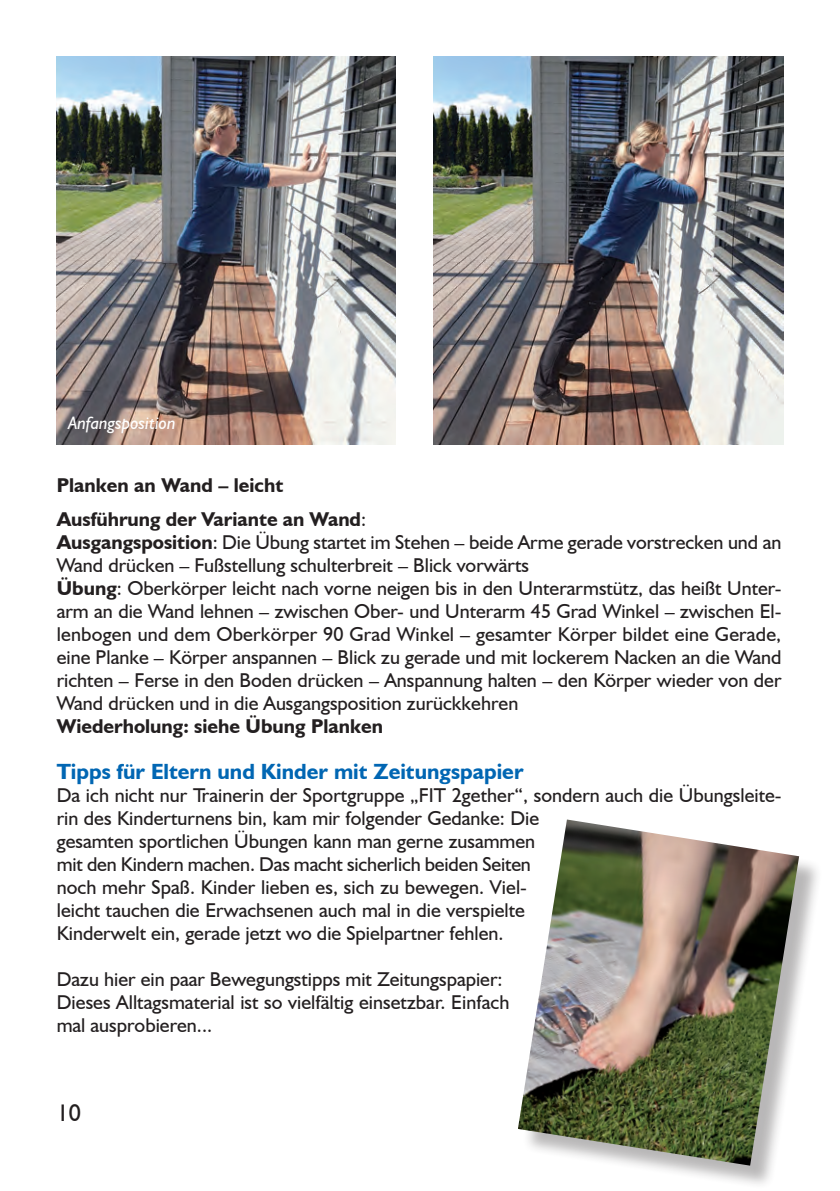
<style>
.page{position:relative;width:840px;height:1191px;background:#fff}
.page>*{position:absolute;margin:0;border:0;box-sizing:border-box;transform-origin:0 0}
.t1{font:24px "Humanist 521 BT";color:#231f20}
.t2{font:700 22px "Humanist 521 BT";color:#0166b3}
.t3{font:20px/23px "Humanist 521 BT";color:#231f20}
.t4{font:700 20px/34.4px "Humanist 521 BT";color:#231f20}
.t5{font:italic 18px "Humanist 521 BT";color:#fff}
.s1{font-weight:400}
.s2{font-weight:700}
</style>
<div class="page">
<div style="left:521px;top:823px;width:301px;height:366px;background:#231f20;opacity:.32"></div>
<img style="left:518px;top:819px;width:280px;height:346px">
<img style="left:57px;top:57px;width:338px;height:387px">
<img style="left:433px;top:57px;width:349px;height:387px">
<p class="t5" style="left:68px;top:412px;width:109px">Anfangsposition</p>
<p class="t4" style="left:57px;top:467px;width:311px">Planken an Wand – leicht<br>Ausführung der Variante an Wand<span class="s1">:</span></p>
<p class="t3" style="left:57px;top:530px;width:726px"><span class="s2">Ausgangsposition</span>: Die Übung startet im Stehen – beide Arme gerade vorstrecken und an Wand drücken – Fußstellung schulterbreit – Blick vorwärts<br><span class="s2">Übung</span>: Oberkörper leicht nach vorne neigen bis in den Unterarmstütz, das heißt Unter&shy;arm an die Wand lehnen – zwischen Ober- und Unterarm 45 Grad Winkel – zwischen El&shy;lenbogen und dem Oberkörper 90 Grad Winkel – gesamter Körper bildet eine Gerade, eine Planke – Körper anspannen – Blick zu gerade und mit lockerem Nacken an die Wand richten – Ferse in den Boden drücken – Anspannung halten – den Körper wieder von der Wand drücken und in die Ausgangsposition zurückkehren</p>
<p class="t4" style="left:57px;top:708px;width:328px">Wiederholung: siehe Übung Planken</p>
<p class="t2" style="left:57px;top:758px;width:468px">Tipps für Eltern und Kinder mit Zeitungspapier</p>
<p class="t3" style="left:57px;top:783px;width:725px">Da ich nicht nur Trainerin der Sportgruppe „FIT 2gether“, sondern auch die Übungsleite&shy;rin des Kinderturnens bin, kam mir folgender Gedanke: Die<br>gesamten sportlichen Übungen kann man gerne zusammen<br>mit den Kindern machen. Das macht sicherlich beiden Seiten<br>noch mehr Spaß. Kinder lieben es, sich zu bewegen. Viel-<br>leicht tauchen die Erwachsenen auch mal in die verspielte<br>Kinderwelt ein, gerade jetzt wo die Spielpartner fehlen.</p>
<p class="t3" style="left:57px;top:967px;width:454px">Dazu hier ein paar Bewegungstipps mit Zeitungspapier:<br>Dieses Alltagsmaterial ist so vielfältig einsetzbar. Einfach mal ausprobieren...</p>
<p class="t1" style="left:57px;top:1098px;width:26px">10</p>
</div>
